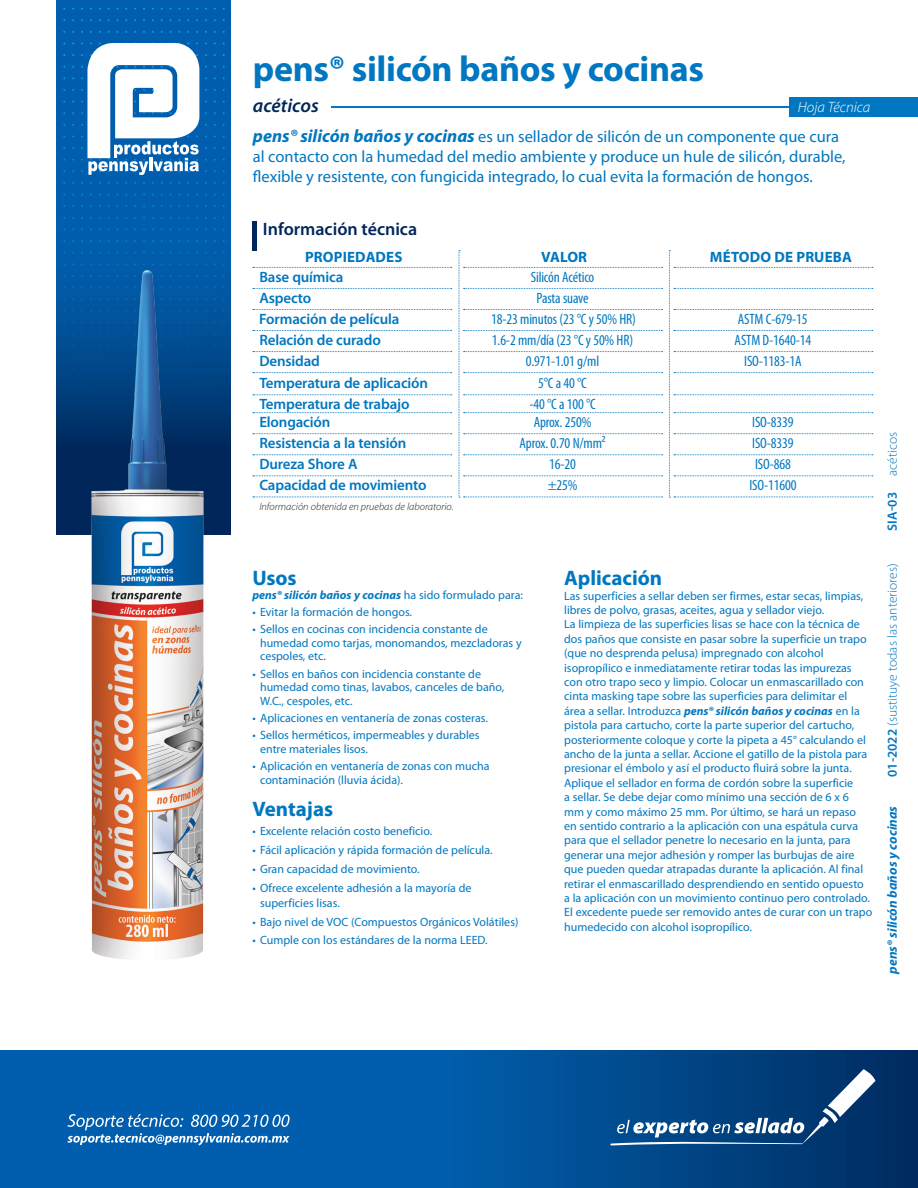
<style>
.page{position:relative;width:918px;height:1188px;background:#fff}
.page>*{position:absolute;margin:0;border:0;box-sizing:border-box;transform-origin:0 0}
.t1{font:700 36px "Myriad Pro";letter-spacing:-.01em;color:#0077c0}
.subtema{font:700 21px "Myriad Pro";color:#0077c0}
.t2{font:italic 600 19.5px "Myriad Pro";color:#00265a}
.t3{font:600 18px "Myriad Pro";color:#00265a}
.t4{font:16.5px/19.8px "Myriad Pro";color:#0077c0}
.tabla-frente{font:condensed 15px "Myriad Pro";letter-spacing:-.01em;color:#0077c0}
.tabla-frente-2{font:600 15px/21px "Myriad Pro";letter-spacing:-.01em;color:#0077c0}
.t5{font:700 15px "Myriad Pro";letter-spacing:.01em;color:#0077c0}
.t6{font:italic 300 15px "Myriad Pro";color:#fff}
.texto{font:300 13.5px "Myriad Pro";color:#0077c0}
.texto-2{font:italic 700 13.5px "Myriad Pro";color:#0077c0}
.subtema-2{font:12px/14.4px "Myriad Pro";color:#0077c0}
.subtema-3{font:italic 700 12px "Myriad Pro";color:#0077c0}
.texto-3{font:italic 300 10.5px "Myriad Pro";color:#231f20}
.s1{font-weight:700;font-style:italic;font-size:18px}
.s2{font-weight:400;font-style:normal}
.s3{font-weight:700;font-style:italic}
.s4{font-weight:600}
</style>
<div class="page">
<svg style="left:0;top:1050px;width:918px;height:138px;background:#00539d"></svg>
<svg style="left:56px;top:0;width:175px;height:534px;background:#00539d"></svg>
<svg style="left:67px;top:1114px;width:18px;height:13px"></svg>
<svg style="left:85px;top:1118px;width:19px;height:12px"></svg>
<svg style="left:105px;top:1115px;width:11px;height:12px"></svg>
<svg style="left:116px;top:1114px;width:25px;height:13px"></svg>
<svg style="left:142px;top:1118px;width:15px;height:9px"></svg>
<svg style="left:159px;top:1114px;width:11px;height:13px"></svg>
<svg style="left:171px;top:1118px;width:12px;height:9px"></svg>
<svg style="left:191px;top:1115px;width:17px;height:12px"></svg>
<svg style="left:209px;top:1115px;width:21px;height:12px"></svg>
<svg style="left:230px;top:1115px;width:60px;height:12px"></svg>
<svg style="left:67px;top:1136px;width:20px;height:9px"></svg>
<svg style="left:88px;top:1136px;width:12px;height:7px"></svg>
<svg style="left:100px;top:1134px;width:19px;height:9px"></svg>
<svg style="left:119px;top:1136px;width:19px;height:7px"></svg>
<svg style="left:139px;top:1133px;width:16px;height:10px"></svg>
<svg style="left:155px;top:1135px;width:17px;height:10px"></svg>
<svg style="left:172px;top:1136px;width:21px;height:7px"></svg>
<svg style="left:193px;top:1136px;width:13px;height:9px"></svg>
<svg style="left:206px;top:1133px;width:17px;height:10px"></svg>
<svg style="left:223px;top:1133px;width:67px;height:10px"></svg>
<svg style="left:81px;top:42px;width:118px;height:133px"></svg>
<svg style="left:98px;top:145px;width:27px;height:27px"></svg>
<svg style="left:125px;top:135px;width:26px;height:40px"></svg>
<svg style="left:149px;top:135px;width:34px;height:37px"></svg>
<svg style="left:180px;top:145px;width:19px;height:27px"></svg>
<hr style="left:331px;top:106px;width:544px;height:2px;background:#0077c0">
<svg style="left:253px;top:267px;width:199px;height:1px"></svg>
<svg style="left:253px;top:288px;width:199px;height:1px"></svg>
<svg style="left:253px;top:309px;width:199px;height:1px"></svg>
<svg style="left:253px;top:330px;width:199px;height:1px"></svg>
<svg style="left:253px;top:351px;width:199px;height:1px"></svg>
<svg style="left:253px;top:372px;width:199px;height:1px"></svg>
<div style="left:252px;top:221px;width:5px;height:29px;background:#00265a"></div>
<div style="left:790px;top:97px;width:128px;height:20px;background:#0077c0"></div>
<svg style="left:609px;top:1069px;width:266px;height:77px;background:#1f568c"></svg>
<svg style="left:253px;top:394px;width:199px;height:1px"></svg>
<svg style="left:253px;top:412px;width:199px;height:1px"></svg>
<svg style="left:253px;top:433px;width:199px;height:1px"></svg>
<svg style="left:253px;top:454px;width:199px;height:1px"></svg>
<svg style="left:253px;top:475px;width:199px;height:1px"></svg>
<svg style="left:253px;top:497px;width:199px;height:1px"></svg>
<svg style="left:459px;top:250px;width:203px;height:248px"></svg>
<svg style="left:669px;top:250px;width:204px;height:248px"></svg>
<img style="left:84px;top:257px;width:125px;height:702px">
<p class="t1" style="left:253px;top:45px;width:453px">pens® silicón baños y cocinas</p>
<p class="t2" style="left:253px;top:93px;width:67px">acéticos</p>
<p class="t6" style="left:798px;top:98px;width:74px">Hoja Técnica</p>
<p class="t4" style="left:253px;top:126px;width:594px"><span class="s1">pens® silicón baños y cocinas</span> es un sellador de silicón de un componente que cura al contacto con la humedad del medio ambiente y produce un hule de silicón, durable, flexible y resistente, con fungicida integrado, lo cual evita la formación de hongos.</p>
<h3 class="t3" style="left:263px;top:217px;width:156px">Información técnica</h3>
<p class="t5" style="left:305px;top:247px;width:99px">PROPIEDADES</p>
<p class="t5" style="left:541px;top:247px;width:47px">VALOR</p>
<p class="t5" style="left:710px;top:247px;width:143px">MÉTODO DE PRUEBA</p>
<p class="tabla-frente-2" style="left:259px;top:266px;width:86px">Base química<br>Aspecto</p>
<p class="tabla-frente" style="left:531px;top:268px;width:65px">Silicón Acético</p>
<p class="tabla-frente" style="left:537px;top:289px;width:53px">Pasta suave</p>
<p class="tabla-frente-2" style="left:259px;top:308px;width:142px">Formación de película<br>Relación de curado<br>Densidad</p>
<p class="tabla-frente-2" style="left:259px;top:372px;width:170px">Temperatura de aplicación</p>
<p class="tabla-frente-2" style="left:259px;top:393px;width:152px">Temperatura de trabajo</p>
<p class="tabla-frente-2" style="left:259px;top:411px;width:73px">Elongación</p>
<p class="tabla-frente-2" style="left:259px;top:432px;width:148px">Resistencia a la tensión</p>
<p class="tabla-frente-2" style="left:259px;top:453px;width:100px">Dureza Shore A</p>
<p class="tabla-frente-2" style="left:259px;top:474px;width:169px">Capacidad de movimiento</p>
<p class="texto-3" style="left:259px;top:500px;width:196px">Información obtenida en pruebas de laboratorio.</p>
<p class="tabla-frente" style="left:491px;top:310px;width:146px">18-23 minutos (23 °C y 50% HR)</p>
<p class="tabla-frente" style="left:492px;top:331px;width:143px">1.6-2 mm/día (23 °C y 50% HR)</p>
<p class="tabla-frente" style="left:526px;top:352px;width:75px">0.971-1.01 g/ml</p>
<p class="tabla-frente" style="left:538px;top:374px;width:50px">5°C a 40 °C</p>
<p class="tabla-frente" style="left:529px;top:395px;width:68px">-40 °C a 100 °C</p>
<p class="tabla-frente" style="left:534px;top:413px;width:59px">Aprox. 250%</p>
<p class="tabla-frente" style="left:520px;top:434px;width:87px">Aprox. 0.70 N/mm²</p>
<p class="tabla-frente" style="left:549px;top:455px;width:28px">16-20</p>
<p class="tabla-frente" style="left:548px;top:476px;width:31px">±25%</p>
<p class="tabla-frente" style="left:738px;top:310px;width:71px">ASTM C-679-15</p>
<p class="tabla-frente" style="left:735px;top:331px;width:78px">ASTM D-1640-14</p>
<p class="tabla-frente" style="left:744px;top:352px;width:59px">ISO-1183-1A</p>
<p class="tabla-frente" style="left:752px;top:413px;width:43px">ISO-8339</p>
<p class="tabla-frente" style="left:752px;top:434px;width:43px">ISO-8339</p>
<p class="tabla-frente" style="left:755px;top:455px;width:37px">ISO-868</p>
<p class="tabla-frente" style="left:749px;top:476px;width:49px">ISO-11600</p>
<p class="subtema" style="left:252px;top:564px;width:46px">Usos</p>
<p class="subtema-3" style="left:252px;top:587px;width:272px">pens® silicón baños y cocinas <span class="s2">ha sido formulado para:</span></p>
<p class="subtema-2" style="left:252px;top:605px;width:161px">• Evitar la formación de hongos.</p>
<p class="subtema-2" style="left:260px;top:622px;width:263px;line-height:13.5px;text-indent:-8px">• Sellos en cocinas con incidencia constante de humedad como tarjas, monomandos, mezcladoras y cespoles, etc.</p>
<p class="subtema-2" style="left:260px;top:667px;width:246px;line-height:13.5px;text-indent:-8px">• Sellos en baños con incidencia constante de humedad como tinas, lavabos, canceles de baño,<br>W.C., cespoles, etc.</p>
<p class="subtema-2" style="left:252px;top:711px;width:237px">• Aplicaciones en ventanería de zonas costeras.</p>
<p class="subtema-2" style="left:260px;top:728px;width:221px;line-height:13.5px;text-indent:-8px">• Sellos herméticos, impermeables y durables entre materiales lisos.</p>
<p class="subtema-2" style="left:260px;top:759px;width:231px;line-height:13.5px;text-indent:-8px">• Aplicación en ventanería de zonas con mucha contaminación (lluvia ácida).</p>
<p class="subtema" style="left:252px;top:795px;width:82px">Ventajas</p>
<p class="subtema-2" style="left:252px;top:824px;width:181px">• Excelente relación costo beneficio.</p>
<p class="subtema-2" style="left:252px;top:843px;width:242px">• Fácil aplicación y rápida formación de película.</p>
<p class="subtema-2" style="left:252px;top:861px;width:169px">• Gran capacidad de movimiento.</p>
<p class="subtema-2" style="left:260px;top:880px;width:213px;line-height:15px;text-indent:-8px">• Ofrece excelente adhesión a la mayoría de superficies lisas.</p>
<p class="subtema-2" style="left:252px;top:914px;width:268px">• Bajo nivel de VOC (Compuestos Orgánicos Volátiles)</p>
<p class="subtema-2" style="left:252px;top:933px;width:237px">• Cumple con los estándares de la norma LEED.</p>
<p class="subtema" style="left:564px;top:564px;width:100px">Aplicación</p>
<p class="subtema-2" style="left:564px;top:588px;width:310px">Las superficies a sellar deben ser firmes, estar secas, limpias, libres de polvo, grasas, aceites, agua y sellador viejo.<br>La limpieza de las superficies lisas se hace con la técnica de dos paños que consiste en pasar sobre la superficie un trapo (que no desprenda pelusa) impregnado con alcohol isopropílico e inmediatamente retirar todas las impurezas con otro trapo seco y limpio. Colocar un enmascarillado con cinta masking tape sobre las superficies para delimitar el<br>área a sellar. Introduzca <span class="s3">pens® silicón baños y cocinas</span> en la pistola para cartucho, corte la parte superior del cartucho, posteriormente coloque y corte la pipeta a 45° calculando el ancho de la junta a sellar. Accione el gatillo de la pistola para presionar el émbolo y así el producto fluirá sobre la junta.<br>Aplique el sellador en forma de cordón sobre la superficie<br>a sellar. Se debe dejar como mínimo una sección de 6 x 6<br>mm y como máximo 25 mm. Por último, se hará un repaso<br>en sentido contrario a la aplicación con una espátula curva para que el sellador penetre lo necesario en la junta, para generar una mejor adhesión y romper las burbujas de aire que pueden quedar atrapadas durante la aplicación. Al final retirar el enmascarillado desprendiendo en sentido opuesto a la aplicación con un movimiento continuo pero controlado.<br>El excedente puede ser removido antes de curar con un trapo humedecido con alcohol isopropílico.</p>
<p class="texto" style="left:884px;top:531px;width:101px;rotate:-90deg"><span class="s4">SIA-03</span> acéticos</p>
<p class="texto" style="left:884px;top:777px;width:215px;rotate:-90deg"><span class="s4">01-2022</span> (sustituye todas las anteriores)</p>
<p class="texto-2" style="left:883px;top:974px;width:169px;rotate:-90deg">pens® silicón baños y cocinas</p>
</div>
